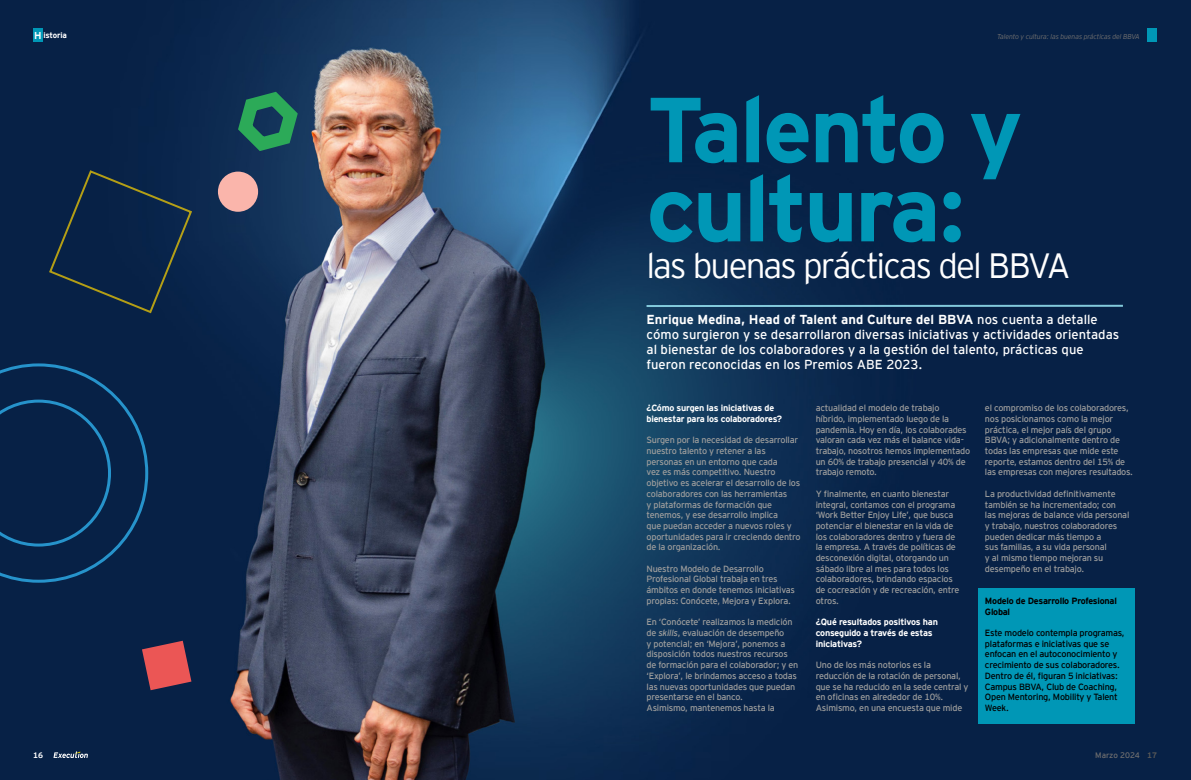
<style>
.page{position:relative;width:1191px;height:780px;background:#fff}
.page>*{position:absolute;margin:0;border:0;box-sizing:border-box;transform-origin:0 0}
.t1{font:700 92px/79px "EY Interstate";letter-spacing:-.03em;color:#0097b6}
.t2{font:300 35px "EY Interstate";letter-spacing:-.055em;color:#fff}
.t3{font:13px/15px "EY Interstate";color:#fff}
.t4{font:9px/10.7px "EY Interstate";letter-spacing:-.025em;color:#9d9d9c}
.t5{font:9px/10.7px "EY Interstate";letter-spacing:-.025em;color:#000}
.t6{font:700 9px/10.7px "EY Interstate";letter-spacing:-.025em;color:#fff}
.t7{font:700 9px/10.7px "EY Interstate";letter-spacing:-.025em;color:#000}
.t8{font:8px "EY Interstate";color:#706f6f}
.t9{font:700 8px "EY Interstate";letter-spacing:-.02em;color:#fff}
.t10{font:italic 300 7px "EY Interstate";letter-spacing:-.02em;color:#706f6f}
.s1{font-size:10px}
.s2{font-weight:700}
.s3{font-style:italic}
.s4{font-weight:700;color:#575756}
</style>
<div class="page">
<img style="left:0;top:0;width:1191px;height:780px">
<div style="left:977px;top:588px;width:157px;height:135px;background:#0097b6"></div>
<div style="left:33px;top:28px;width:10px;height:14px;background:#0097b6"></div>
<div style="left:1147px;top:28px;width:10px;height:14px;background:#0097b6"></div>
<hr style="left:646px;top:305px;width:477px;height:2px;background:#83cadc">
<svg style="left:142px;top:640px;width:49px;height:50px;background:#a94650"></svg>
<div style="left:48px;top:169px;width:145px;height:145px;background:#072246"></div>
<div style="left:218px;top:171px;width:40px;height:41px;background:#fab5ab;border-radius:50%"></div>
<svg style="left:231px;top:81px;width:74px;height:77px;background:#1a5858"></svg>
<svg style="left:0;top:362px;width:150px;height:221px;background:#09284e"></svg>
<svg style="left:53px;top:751px;width:35px;height:7px"></svg>
<p class="t9" style="left:34px;top:29px;width:34px"><span class="s1">H</span> istoria</p>
<p class="t10" style="left:997px;top:31px;width:144px">Talento y cultura: las buenas prácticas del BBVA</p>
<h1 class="t1" style="left:646px;top:84px;width:378px">Talento y cultura:</h1>
<h2 class="t2" style="left:646px;top:241px;width:426px">las buenas prácticas del BBVA</h2>
<p class="t3" style="left:646px;top:311px;width:474px"><span class="s2">Enrique Medina, Head of Talent and Culture del BBVA</span> nos cuenta a detalle cómo surgieron y se desarrollaron diversas iniciativas y actividades orientadas al bienestar de los colaboradores y a la gestión del talento, prácticas que fueron reconocidas en los Premios ABE 2023.</p>
<p class="t6" style="left:646px;top:402px;width:137px">¿Cómo surgen las iniciativas de bienestar para los colaboradores?</p>
<p class="t4" style="left:646px;top:434px;width:156px">Surgen por la necesidad de desarrollar nuestro talento y retener a las personas en un entorno que cada<br>vez es más competitivo. Nuestro objetivo es acelerar el desarrollo de los colaboradores con las herramientas<br>y plataformas de formación que tenemos, y ese desarrollo implica<br>que puedan acceder a nuevos roles y oportunidades para ir creciendo dentro de la organización.</p>
<p class="t4" style="left:646px;top:562px;width:150px">Nuestro Modelo de Desarrollo Profesional Global trabaja en tres ámbitos en donde tenemos iniciativas propias: Conócete, Mejora y Explora.</p>
<p class="t4" style="left:646px;top:616px;width:153px">En ‘Conócete’ realizamos la medición de <span class="s3">skills</span>, evaluación de desempeño<br>y potencial; en ‘Mejora’, ponemos a disposición todos nuestros recursos de formación para el colaborador; y en ‘Explora’, le brindamos acceso a todas las nuevas oportunidades que puedan presentarse en el banco.<br>Asimismo, mantenemos hasta la</p>
<p class="t4" style="left:815px;top:402px;width:156px">actualidad el modelo de trabajo híbrido, implementado luego de la pandemia. Hoy en día, los colaborades valoran cada vez más el balance vida&shy;trabajo, nosotros hemos implementado un 60% de trabajo presencial y 40% de trabajo remoto.</p>
<p class="t4" style="left:815px;top:487px;width:145px">Y finalmente, en cuanto bienestar integral, contamos con el programa ‘Work Better Enjoy Life’, que busca potenciar el bienestar en la vida de los colaboradores dentro y fuera de la empresa. A través de políticas de desconexión digital, otorgando un sábado libre al mes para todos los colaboradores, brindando espacios de cocreación y de recreación, entre otros.</p>
<p class="t6" style="left:815px;top:616px;width:124px">¿Qué resultados positivos han conseguido a través de estas iniciativas?</p>
<p class="t4" style="left:815px;top:659px;width:154px">Uno de los más notorios es la reducción de la rotación de personal, que se ha reducido en la sede central y en oficinas en alrededor de 10%.<br>Asimismo, en una encuesta que mide</p>
<p class="t4" style="left:985px;top:402px;width:150px">el compromiso de los colaboradores, nos posicionamos como la mejor práctica, el mejor país del grupo BBVA; y adicionalmente dentro de todas las empresas que mide este reporte, estamos dentro del 15% de las empresas con mejores resultados.</p>
<p class="t4" style="left:985px;top:487px;width:146px">La productividad definitivamente también se ha incrementado; con las mejoras de balance vida personal y trabajo, nuestros colaboradores pueden dedicar más tiempo a<br>sus familias, a su vida personal<br>y al mismo tiempo mejoran su desempeño en el trabajo.</p>
<p class="t7" style="left:985px;top:594px;width:133px">Modelo de Desarrollo Profesional<br>Global</p>
<p class="t5" style="left:985px;top:627px;width:141px">Este modelo contempla programas, plataformas e iniciativas que se enfocan en el autoconocimiento y crecimiento de sus colaboradores.<br>Dentro de él, figuran 5 iniciativas:<br>Campus BBVA, Club de Coaching,<br>Open Mentoring, Mobility y Talent<br>Week.</p>
<p class="t9" style="left:33px;top:749px;width:11px">16</p>
<p class="t8" style="left:1095px;top:749px;width:63px">Marzo 2024 <span class="s4">17</span></p>
</div>
